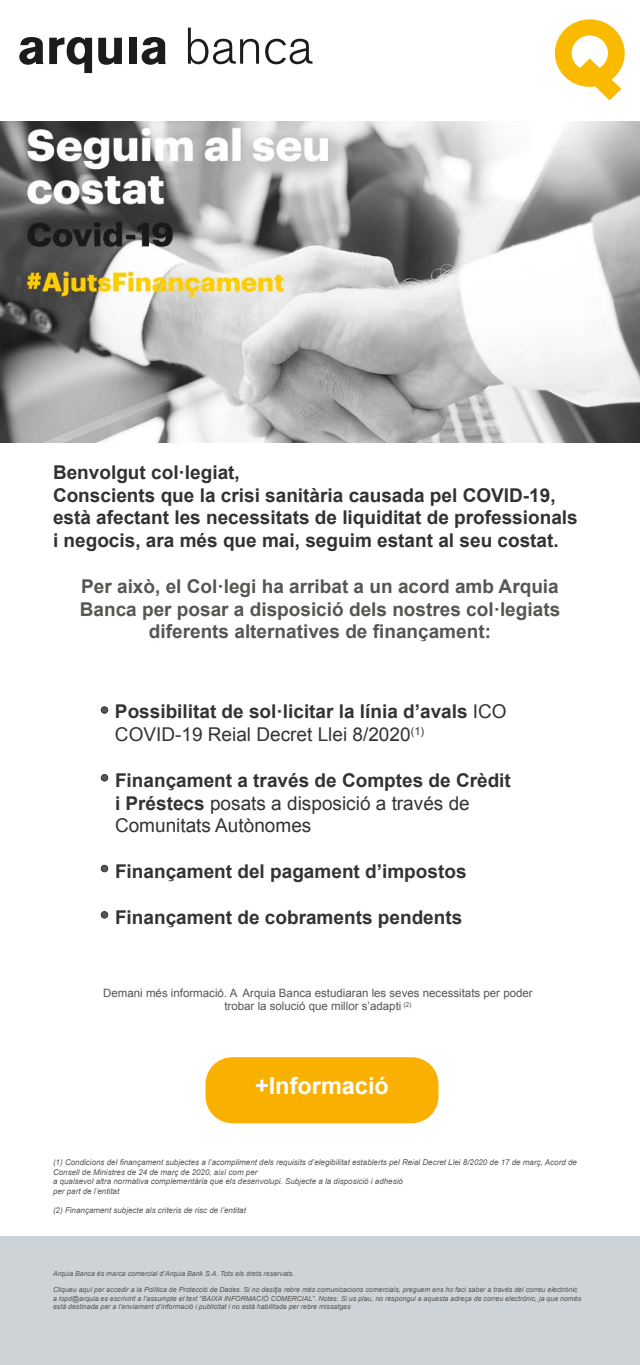
<style>
.page{position:relative;width:640px;height:1365px;background:#fff}
.page>*{position:absolute;margin:0;border:0;box-sizing:border-box;transform-origin:0 0}
.t1{font:700 23.5px "Arial";color:#fff}
.t2{font:700 19px/22.8px "Arial";color:#333232}
.t3{font:700 19px/22.8px "Arial";color:#343334}
.t4{font:700 19px/22.8px "Arial";color:#585552;text-align:center}
.t5{font:19px/22.8px "Arial";color:#343334}
.t6{font:11.5px/13.8px "Arial";color:#585552;text-align:center}
.t7{font:italic 8px/9.6px "Arial";color:#585552}
.t8{font:italic 7px/8.4px "Arial";color:#585552}
.s1{font-weight:400}
.s2{font-weight:700}
</style>
<div class="page">
<img style="left:0;top:121px;width:640px;height:321px">
<svg style="left:19px;top:37px;width:73px;height:36px"></svg>
<svg style="left:98px;top:38px;width:24px;height:27px"></svg>
<div style="left:129px;top:38px;width:7px;height:26px;background:#1c1c1c"></div>
<svg style="left:142px;top:37px;width:24px;height:28px"></svg>
<svg style="left:188px;top:28px;width:71px;height:36px"></svg>
<svg style="left:265px;top:39px;width:48px;height:25px"></svg>
<svg style="left:555px;top:19px;width:70px;height:81px"></svg>
<div style="left:206px;top:1057px;width:233px;height:66px;background:#fab000;border-radius:27px"></div>
<div style="left:0;top:1236px;width:640px;height:128px;background:#cdd3d7"></div>
<div style="left:101px;top:706px;width:7px;height:7px;background:#585552;border-radius:50%"></div>
<div style="left:101px;top:706px;width:7px;height:7px;border:1px solid #343334;border-radius:50%"></div>
<div style="left:101px;top:774px;width:7px;height:7px;background:#585552;border-radius:50%"></div>
<div style="left:101px;top:774px;width:7px;height:7px;border:1px solid #343334;border-radius:50%"></div>
<div style="left:101px;top:865px;width:7px;height:7px;background:#585552;border-radius:50%"></div>
<div style="left:101px;top:865px;width:7px;height:7px;border:1px solid #343334;border-radius:50%"></div>
<div style="left:101px;top:911px;width:7px;height:7px;background:#585552;border-radius:50%"></div>
<div style="left:101px;top:911px;width:7px;height:7px;border:1px solid #343334;border-radius:50%"></div>
<h2 class="t2" style="left:53px;top:461px;width:526px">Benvolgut col·legiat,<br>Conscients que la crisi sanitària causada pel COVID-19, està afectant les necessitats de liquiditat de professionals i negocis, ara més que mai, seguim estant al seu costat.</h2>
<h2 class="t4" style="left:80px;top:575px;width:482px">Per això, el Col·legi ha arribat a un acord amb Arquia<br>Banca per posar a disposició dels nostres col·legiats diferents alternatives de finançament:</h2>
<h2 class="t3" style="left:115px;top:701px;width:393px">Possibilitat de sol·licitar la línia d’avals <span class="s1">ICO<br>COVID-19 Reial Decret Llei 8/2020</span><sup>(1)</sup></h2>
<h2 class="t5" style="left:115px;top:769px;width:397px"><span class="s2">Finançament a través de Comptes de Crèdit i Préstecs</span> posats a disposició a través de<br>Comunitats Autònomes</h2>
<h2 class="t3" style="left:115px;top:860px;width:353px">Finançament del pagament d’impostos</h2>
<h2 class="t3" style="left:115px;top:906px;width:349px">Finançament de cobraments pendents</h2>
<h3 class="t6" style="left:103px;top:985px;width:431px">Demani més informació. A Arquia Banca estudiaran les seves necessitats per poder trobar la solució que millor s’adapti <sup>(2)</sup></h3>
<h1 class="t1" style="left:255px;top:1070px;width:135px">+Informació</h1>
<p class="t7" style="left:53px;top:1157px;width:525px">(1) Condicions del finançament subjectes a l’acompliment dels requisits d’elegibilitat establerts pel Reial Decret Llei 8/2020 de 17 de març, Acord de Consell de Ministres de 24 de març de 2020, així com per<br>a qualsevol altra normativa complementària que els desenvolupi. Subjecte a la disposició i adhesió<br>per part de l’entitat</p>
<p class="t7" style="left:53px;top:1205px;width:194px">(2) Finançament subjecte als criteris de risc de l’entitat</p>
<p class="t8" style="left:53px;top:1269px;width:243px">Arquia Banca és marca comercial d’Arquia Bank S.A. Tots els drets reservats.</p>
<p class="t8" style="left:53px;top:1285px;width:530px">Cliqueu aquí per accedir a la Política de Protecció de Dades. Si no desitja rebre més comunicacions comercials, preguem ens ho faci saber a través del correu electrònic a lopd@arquia.es escrivint a l’assumpte el text “BAIXA INFORMACIÓ COMERCIAL”. Notes: Si us plau, no respongui a aquesta adreça de correu electrònic, ja que només està destinada per a l’enviament d’informació i publicitat i no està habilitada per rebre missatges</p>
</div>
